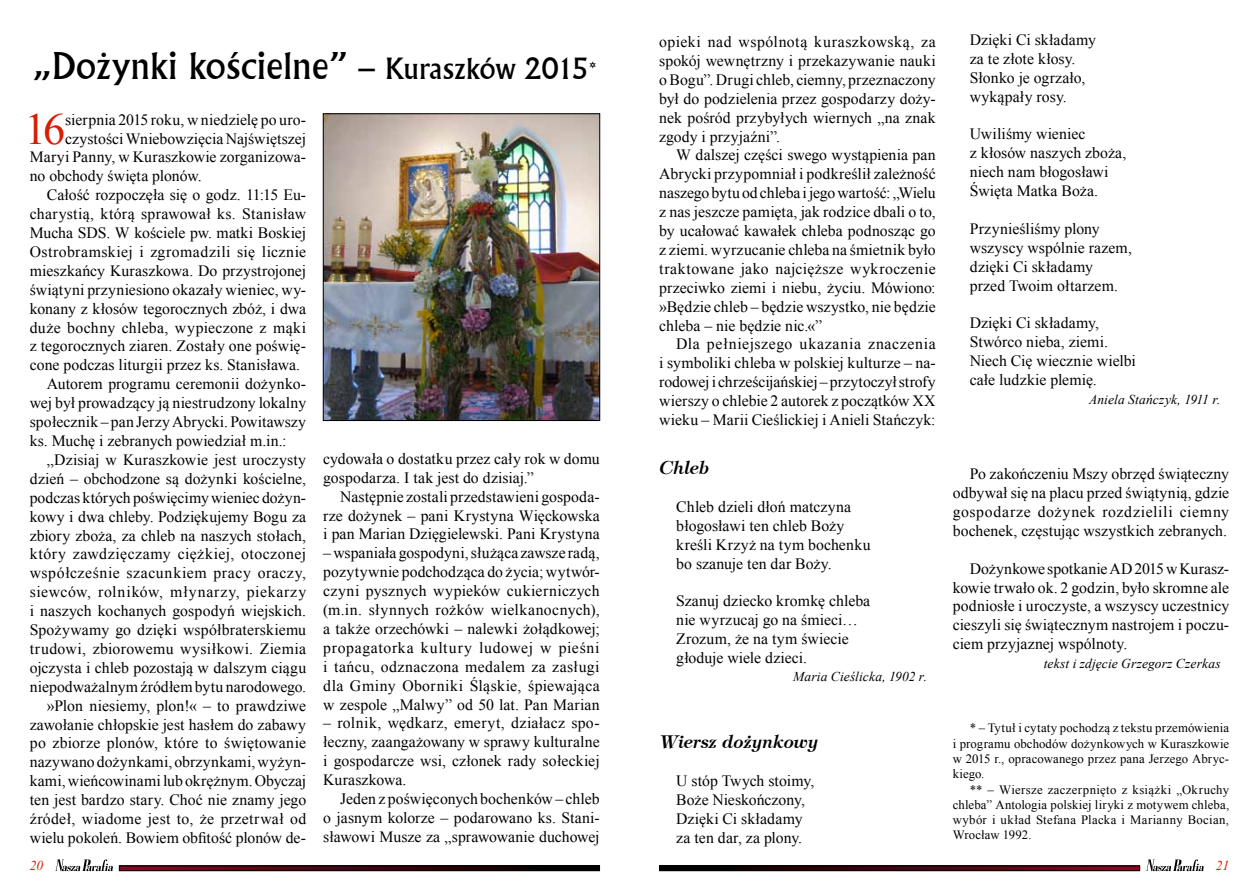
<style>
.page{position:relative;width:1259px;height:893px;background:#fff}
.page>*{position:absolute;margin:0;border:0;box-sizing:border-box;transform-origin:0 0}
.t1{font:44.25px "Times New Roman";color:#d81d02}
.t2{font:36px "Flareserif 821 L2";letter-spacing:-.005em;color:#000}
.t3{font:italic 700 18px "Timpani";letter-spacing:-.005em;color:#000}
.t4{font:15.75px/18.9px "Times New Roman";letter-spacing:.005em;color:#000;text-align:justify}
.t5{font:15.75px "Times New Roman";letter-spacing:.03em;color:#000}
.t6{font:15.75px "Times New Roman";letter-spacing:.04em;color:#000}
.t7{font:15.75px "Times New Roman";letter-spacing:.045em;color:#000}
.t8{font:italic 13.5px "Times New Roman";letter-spacing:.01em;color:#000}
.t9{font:italic 13.5px "Times New Roman";color:#d81d02}
.t10{font:12.75px/15.3px "Times New Roman";letter-spacing:.015em;color:#000;text-align:justify}
.s1{font-size:33px}
.s2{font-size:28.5px}
</style>
<div class="page">
<svg style="left:1146px;top:859px;width:57px;height:12px"></svg>
<svg style="left:661px;top:868px;width:477px;height:1px"></svg>
<div style="left:659px;top:866px;width:481px;height:5px;border:1px solid #000"></div>
<svg style="left:55px;top:859px;width:58px;height:12px"></svg>
<svg style="left:121px;top:868px;width:477px;height:1px"></svg>
<div style="left:119px;top:866px;width:481px;height:5px;border:1px solid #000"></div>
<img style="left:325px;top:115px;width:273px;height:304px">
<div style="left:323px;top:113px;width:277px;height:308px;border:1px solid #000"></div>
<h2 class="t2" style="left:33px;top:42px;width:565px">„Dożynki kościelne” <span class="s1">–</span> <span class="s2">Kuraszków 2015</span><sup>*</sup></h2>
<h1 class="t1" style="left:25px;top:99px;width:42px">16</h1>
<p class="t4" style="left:65px;top:110px;width:242px">sierpnia 2015 roku, w niedzielę po uro-</p>
<p class="t4" style="left:65px;top:129px;width:242px">czystości Wniebowzięcia Najświętszej</p>
<p class="t4" style="left:30px;top:147px;width:278px">Maryi Panny, w Kuraszkowie zorganizowa-</p>
<p class="t4" style="left:30px;top:166px;width:173px">no obchody święta plonów.</p>
<p class="t4" style="left:47px;top:185px;width:261px">Całość rozpoczęła się o godz. 11:15 Eu-</p>
<p class="t4" style="left:30px;top:204px;width:278px">charystią, którą sprawował ks. Stanisław</p>
<p class="t4" style="left:30px;top:223px;width:278px">Mucha SDS. W kościele pw. matki Boskiej</p>
<p class="t5" style="left:30px;top:241px;width:278px">Ostrobramskiej i zgromadzili się licznie</p>
<p class="t4" style="left:30px;top:261px;width:278px">mieszkańcy Kuraszkowa. Do przystrojonej</p>
<p class="t4" style="left:30px;top:280px;width:278px">świątyni przyniesiono okazały wieniec, wy-</p>
<p class="t4" style="left:30px;top:299px;width:278px">konany z kłosów tegorocznych zbóż, i dwa</p>
<p class="t4" style="left:30px;top:318px;width:278px">duże bochny chleba, wypieczone z mąki</p>
<p class="t4" style="left:30px;top:336px;width:278px">z tegorocznych ziaren. Zostały one poświę-</p>
<p class="t4" style="left:30px;top:355px;width:272px">cone podczas liturgii przez ks. Stanisława.</p>
<p class="t4" style="left:47px;top:374px;width:261px">Autorem programu ceremonii dożynko-</p>
<p class="t4" style="left:30px;top:393px;width:278px">wej był prowadzący ją niestrudzony lokalny</p>
<p class="t4" style="left:30px;top:412px;width:278px">społecznik – pan Jerzy Abrycki. Powitawszy</p>
<p class="t4" style="left:30px;top:431px;width:258px">ks. Muchę i zebranych powiedział m.in.:</p>
<p class="t4" style="left:47px;top:450px;width:261px">„Dzisiaj w Kuraszkowie jest uroczysty</p>
<p class="t4" style="left:30px;top:469px;width:278px">dzień – obchodzone są dożynki kościelne,</p>
<p class="t4" style="left:30px;top:488px;width:278px">podczas których poświęcimy wieniec dożyn-</p>
<p class="t4" style="left:30px;top:507px;width:278px">kowy i dwa chleby. Podziękujemy Bogu za</p>
<p class="t4" style="left:30px;top:525px;width:278px">zbiory zboża, za chleb na naszych stołach,</p>
<p class="t5" style="left:30px;top:544px;width:278px">który zawdzięczamy ciężkiej, otoczonej</p>
<p class="t6" style="left:30px;top:562px;width:278px">współcześnie szacunkiem pracy oraczy,</p>
<p class="t7" style="left:30px;top:581px;width:278px">siewców, rolników, młynarzy, piekarzy</p>
<p class="t4" style="left:30px;top:601px;width:278px">i naszych kochanych gospodyń wiejskich.</p>
<p class="t4" style="left:30px;top:620px;width:278px">Spożywamy go dzięki współbraterskiemu</p>
<p class="t4" style="left:30px;top:639px;width:278px">trudowi, zbiorowemu wysiłkowi. Ziemia</p>
<p class="t4" style="left:30px;top:658px;width:278px">ojczysta i chleb pozostają w dalszym ciągu</p>
<p class="t4" style="left:30px;top:677px;width:278px">niepodważalnym źródłem bytu narodowego.</p>
<p class="t4" style="left:47px;top:696px;width:261px">»Plon niesiemy, plon!« – to prawdziwe</p>
<p class="t4" style="left:30px;top:714px;width:278px">zawołanie chłopskie jest hasłem do zabawy</p>
<p class="t4" style="left:30px;top:733px;width:278px">po zbiorze plonów, które to świętowanie</p>
<p class="t4" style="left:30px;top:752px;width:278px">nazywano dożynkami, obrzynkami, wyżyn-</p>
<p class="t4" style="left:30px;top:771px;width:278px">kami, wieńcowinami lub okrężnym. Obyczaj</p>
<p class="t4" style="left:30px;top:790px;width:278px">ten jest bardzo stary. Choć nie znamy jego</p>
<p class="t4" style="left:30px;top:809px;width:278px">źródeł, wiadome jest to, że przetrwał od</p>
<p class="t4" style="left:30px;top:828px;width:278px">wielu pokoleń. Bowiem obfitość plonów de-</p>
<p class="t4" style="left:323px;top:449px;width:278px">cydowała o dostatku przez cały rok w domu gospodarza. I tak jest do dzisiaj.”</p>
<p class="t4" style="left:323px;top:487px;width:278px;text-indent:17px">Następnie zostali przedstawieni gospoda&shy;rze dożynek – pani Krystyna Więckowska i pan Marian Dzięgielewski. Pani Krystyna</p>
<p class="t4" style="left:323px;top:543px;width:278px">– wspaniała gospodyni, służąca zawsze radą, pozytywnie podchodząca do życia; wytwór&shy;czyni pysznych wypieków cukierniczych (m.in. słynnych rożków wielkanocnych), a także orzechówki – nalewki żołądkowej; propagatorka kultury ludowej w pieśni i tańcu, odznaczona medalem za zasługi dla Gminy Oborniki Śląskie, śpiewająca w zespole „Malwy” od 50 lat. Pan Marian</p>
<p class="t4" style="left:323px;top:713px;width:278px">– rolnik, wędkarz, emeryt, działacz spo&shy;łeczny, zaangażowany w sprawy kulturalne i gospodarcze wsi, członek rady sołeckiej Kuraszkowa.</p>
<p class="t4" style="left:323px;top:789px;width:278px;text-indent:17px">Jeden z poświęconych bochenków – chleb o jasnym kolorze – podarowano ks. Stani&shy;sławowi Musze za „sprawowanie duchowej</p>
<p class="t4" style="left:659px;top:32px;width:278px">opieki nad wspólnotą kuraszkowską, za spokój wewnętrzny i przekazywanie nauki o Bogu”. Drugi chleb, ciemny, przeznaczony był do podzielenia przez gospodarzy doży&shy;nek pośród przybyłych wiernych „na znak zgody i przyjaźni”.</p>
<p class="t4" style="left:659px;top:146px;width:278px;text-indent:17px">W dalszej części swego wystąpienia pan Abrycki przypomniał i podkreślił zależność naszego bytu od chleba i jego wartość: „Wielu z nas jeszcze pamięta, jak rodzice dbali o to, by ucałować kawałek chleba podnosząc go z ziemi. wyrzucanie chleba na śmietnik było traktowane jako najcięższe wykroczenie przeciwko ziemi i niebu, życiu. Mówiono: »Będzie chleb – będzie wszystko, nie będzie chleba – nie będzie nic.«”</p>
<p class="t4" style="left:659px;top:335px;width:278px;text-indent:17px">Dla pełniejszego ukazania znaczenia i symboliki chleba w polskiej kulturze – na&shy;rodowej i chrześcijańskiej – przytoczył strofy wierszy o chlebie 2 autorek z początków XX wieku – Marii Cieślickiej i Anieli Stańczyk:</p>
<p class="t3" style="left:659px;top:456px;width:51px">Chleb</p>
<p class="t4" style="left:676px;top:497px;width:196px;text-align:left">Chleb dzieli dłoń matczyna błogosławi ten chleb Boży kreśli Krzyż na tym bochenku bo szanuje ten dar Boży.</p>
<p class="t4" style="left:676px;top:591px;width:195px;text-align:left">Szanuj dziecko kromkę chleba nie wyrzucaj go na śmieci…<br>Zrozum, że na tym świecie głoduje wiele dzieci.</p>
<p class="t8" style="left:793px;top:668px;width:136px">Maria Cieślicka, 1902 r.</p>
<p class="t3" style="left:659px;top:730px;width:161px">Wiersz dożynkowy</p>
<p class="t4" style="left:676px;top:771px;width:140px;text-align:left">U stóp Twych stoimy,<br>Boże Nieskończony,<br>Dzięki Ci składamy za ten dar, za plony.</p>
<p class="t4" style="left:969px;top:30px;width:128px;text-align:left">Dzięki Ci składamy za te złote kłosy.<br>Słonko je ogrzało, wykąpały rosy.</p>
<p class="t4" style="left:969px;top:124px;width:158px;text-align:left">Uwiliśmy wieniec<br>z kłosów naszych zboża, niech nam błogosławi<br>Święta Matka Boża.</p>
<p class="t4" style="left:969px;top:219px;width:164px;text-align:left">Przynieśliśmy plony wszyscy wspólnie razem, dzięki Ci składamy przed Twoim ołtarzem.</p>
<p class="t4" style="left:969px;top:313px;width:168px;text-align:left">Dzięki Ci składamy,<br>Stwórco nieba, ziemi.<br>Niech Cię wiecznie wielbi całe ludzkie plemię.</p>
<p class="t8" style="left:1089px;top:390px;width:133px">Aniela Stańczyk, 1911 r.</p>
<p class="t4" style="left:952px;top:464px;width:278px;text-indent:17px">Po zakończeniu Mszy obrzęd świąteczny odbywał się na placu przed świątynią, gdzie gospodarze dożynek rozdzielili ciemny bochenek, częstując wszystkich zebranych.</p>
<p class="t4" style="left:952px;top:559px;width:278px;text-indent:17px">Dożynkowe spotkanie AD 2015 w Kurasz&shy;kowie trwało ok. 2 godzin, było skromne ale podniosłe i uroczyste, a wszyscy uczestnicy cieszyli się świątecznym nastrojem i poczu&shy;ciem przyjaznej wspólnoty.</p>
<p class="t8" style="left:1043px;top:654px;width:178px">tekst i zdjęcie Grzegorz Czerkas</p>
<p class="t10" style="left:952px;top:720px;width:278px;text-indent:17px">* – Tytuł i cytaty pochodzą z tekstu przemówienia i programu obchodów dożynkowych w Kuraszkowie w 2015 r., opracowanego przez pana Jerzego Abryc&shy;kiego.</p>
<p class="t10" style="left:952px;top:781px;width:278px;text-indent:17px">** – Wiersze zaczerpnięto z książki „Okruchy chleba” Antologia polskiej liryki z motywem chleba, wybór i układ Stefana Placka i Marianny Bocian, Wrocław 1992.</p>
<p class="t9" style="left:30px;top:857px;width:15px">20</p>
<p class="t9" style="left:1215px;top:857px;width:15px">21</p>
</div>
